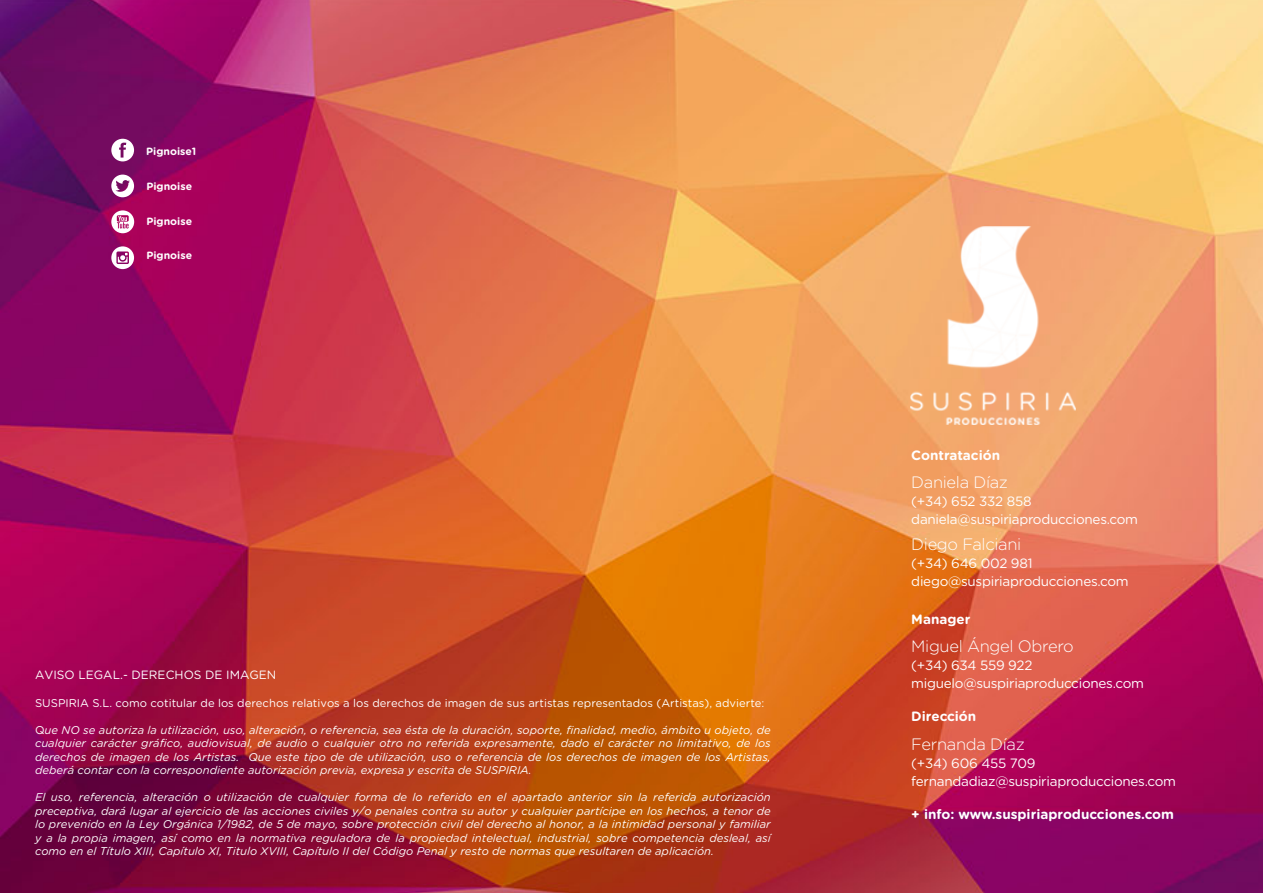
<style>
.page{position:relative;width:1263px;height:893px;background:#fff}
.page>*{position:absolute;margin:0;border:0;box-sizing:border-box;transform-origin:0 0}
.t1{font:300 16.5px "Gotham Rounded";letter-spacing:-.02em;color:#fff}
.t2{font:13.5px/18px "Gotham Rounded";letter-spacing:-.02em;color:#fff}
.t3{font:700 13.5px "Gotham Rounded";color:#fff}
.t4{font:12px "Gotham Rounded";color:#fff}
.t5{font:italic 11.25px/13.5px "Gotham Rounded";color:#fff;text-align:justify}
.t6{font:11.25px "Gotham Rounded";color:#fff}
.t7{font:700 10.5px "Gotham Rounded";color:#fff}
.s1{font-style:normal}
</style>
<div class="page">
<img style="left:0;top:0;width:1263px;height:893px">
<svg style="left:111px;top:139px;width:23px;height:22px"></svg>
<svg style="left:111px;top:175px;width:23px;height:22px"></svg>
<svg style="left:111px;top:210px;width:23px;height:23px"></svg>
<svg style="left:111px;top:246px;width:23px;height:23px"></svg>
<img style="left:910px;top:227px;width:166px;height:197px">
<p class="t7" style="left:146px;top:144px;width:52px">Pignoise1</p>
<p class="t7" style="left:146px;top:179px;width:47px">Pignoise</p>
<p class="t7" style="left:146px;top:213px;width:47px">Pignoise</p>
<p class="t7" style="left:146px;top:247px;width:47px">Pignoise</p>
<p class="t4" style="left:35px;top:666px;width:243px">AVISO LEGAL.- DERECHOS DE IMAGEN</p>
<p class="t6" style="left:35px;top:695px;width:731px">SUSPIRIA S.L. como cotitular de los derechos relativos a los derechos de imagen de sus artistas representados (Artistas), advierte:</p>
<p class="t5" style="left:35px;top:723px;width:737px"><span class="s1">Q</span>ue NO se autoriza la utilización, uso, alteración, o referencia, sea ésta de la duración, soporte, finalidad, medio, ámbito u objeto, de cualquier carácter gráfico, audiovisual, de audio o cualquier otro no referida expresamente, dado el carácter no limitativo, de los derechos de imagen de los Artistas. Que este tipo de de utilización, uso o referencia de los derechos de imagen de los Artistas, deberá contar con la correspondiente autorización previa, expresa y escrita de SUSPIRIA.</p>
<p class="t5" style="left:35px;top:790px;width:737px">El uso, referencia, alteración o utilización de cualquier forma de lo referido en el apartado anterior sin la referida autorización preceptiva, dará lugar al ejercicio de las acciones civiles y/o penales contra su autor y cualquier partícipe en los hechos, a tenor de lo prevenido en la Ley Orgánica 1/1982, de 5 de mayo, sobre protección civil del derecho al honor, a la intimidad personal y familiar y a la propia imagen, así como en la normativa reguladora de la propiedad intelectual, industrial, sobre competencia desleal, así como en el Título XIII, Capítulo XI, Titulo XVIII, Capítulo II del Código Penal y resto de normas que resultaren de aplicación.</p>
<p class="t3" style="left:911px;top:445px;width:90px">Contratación</p>
<h1 class="t1" style="left:911px;top:471px;width:98px">Daniela Díaz</h1>
<p class="t2" style="left:911px;top:491px;width:228px">(+34) 652 332 858 daniela@suspiriaproducciones.com</p>
<h1 class="t1" style="left:911px;top:533px;width:111px">Diego Falciani</h1>
<p class="t2" style="left:911px;top:554px;width:219px">(+34) 646 002 981 diego@suspiriaproducciones.com</p>
<p class="t3" style="left:911px;top:609px;width:61px">Manager</p>
<h1 class="t1" style="left:911px;top:635px;width:164px">Miguel Ángel Obrero</h1>
<p class="t2" style="left:911px;top:656px;width:234px">(+34) 634 559 922 miguelo@suspiriaproducciones.com</p>
<p class="t3" style="left:911px;top:707px;width:67px">Dirección</p>
<h1 class="t1" style="left:911px;top:733px;width:115px">Fernanda Díaz</h1>
<p class="t2" style="left:911px;top:753px;width:266px">(+34) 606 455 709 fernandadiaz@suspiriaproducciones.com</p>
<p class="t3" style="left:911px;top:804px;width:264px">+ info: www.suspiriaproducciones.com</p>
</div>
